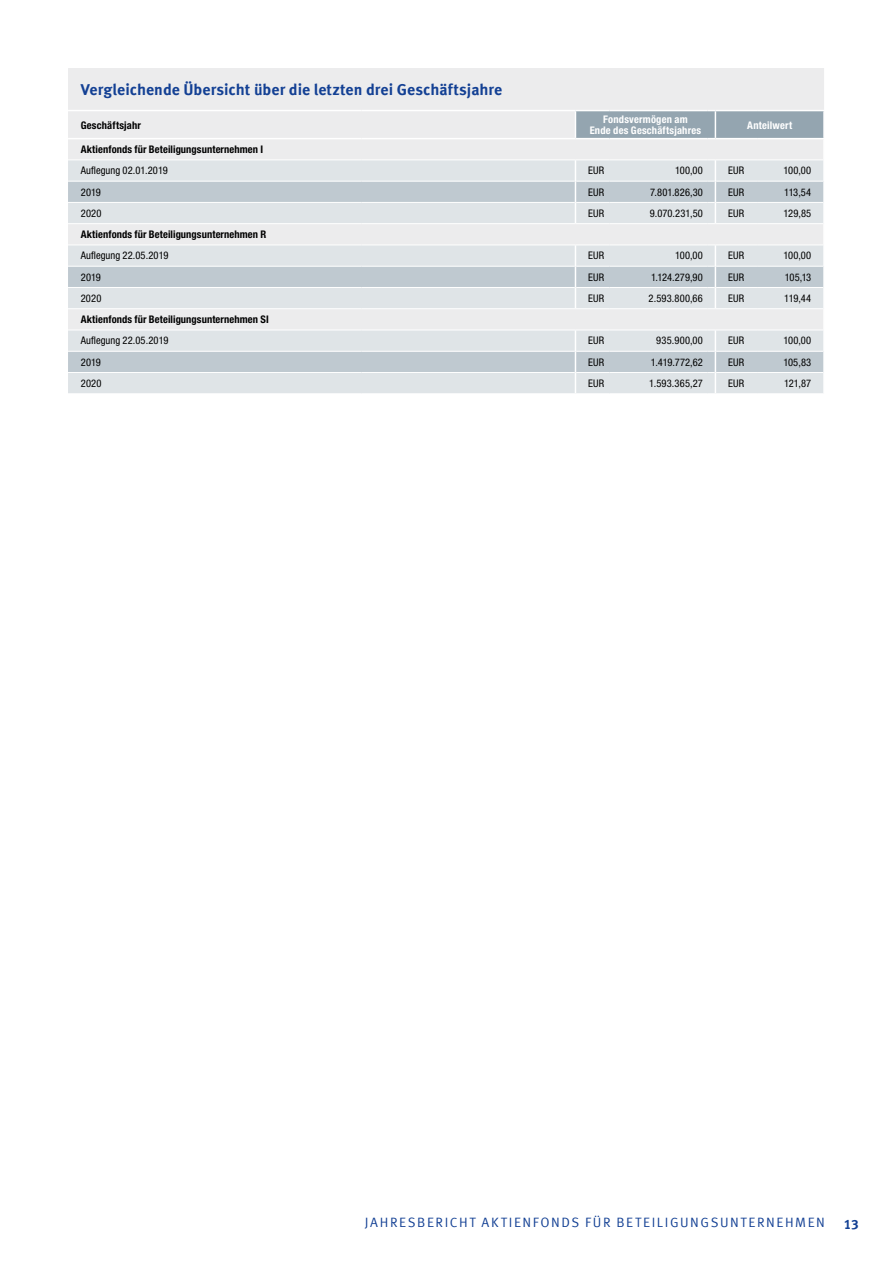
<style>
.page{position:relative;width:893px;height:1263px;background:#fff}
.page>*{position:absolute;margin:0;border:0;box-sizing:border-box;transform-origin:0 0}
.t1{font:700 15.75px "Meta Offc Pro";color:#134094}
.t2{font:13.5px "Meta Offc Pro Norm";letter-spacing:.115em;color:#134094}
.t3{font:700 13.5px "Meta Offc Pro";color:#134094}
.t4{font:condensed 10.5px "Helvetica Neue LTW1 G";letter-spacing:.015em;color:#000}
.t5{font:700 condensed 10.5px "Helvetica Neue LTW1 G";letter-spacing:.01em;color:#000}
.t6{font:700 condensed 10.5px/11.7px "Helvetica Neue LTW1 G";letter-spacing:.02em;color:#fff;text-align:center}
</style>
<div class="page">
<div style="left:68px;top:68px;width:756px;height:92px;background:#ececed"></div>
<div style="left:68px;top:161px;width:755px;height:232px;background:#dfe4e7"></div>
<svg style="left:68px;top:182px;width:755px;height:190px;background:#d7dde1"></svg>
<hr style="left:68px;top:181px;width:293px;height:1px;background:#fff">
<hr style="left:361px;top:181px;width:214px;height:1px;background:#fff">
<hr style="left:68px;top:202px;width:293px;height:1px;background:#fff">
<hr style="left:361px;top:202px;width:214px;height:1px;background:#fff">
<hr style="left:68px;top:223px;width:293px;height:1px;background:#fff">
<hr style="left:361px;top:223px;width:214px;height:1px;background:#fff">
<hr style="left:68px;top:245px;width:293px;height:1px;background:#fff">
<hr style="left:361px;top:245px;width:214px;height:1px;background:#fff">
<hr style="left:68px;top:266px;width:293px;height:1px;background:#fff">
<hr style="left:361px;top:266px;width:214px;height:1px;background:#fff">
<hr style="left:68px;top:287px;width:293px;height:1px;background:#fff">
<hr style="left:361px;top:287px;width:214px;height:1px;background:#fff">
<hr style="left:68px;top:308px;width:293px;height:1px;background:#fff">
<hr style="left:361px;top:308px;width:214px;height:1px;background:#fff">
<hr style="left:68px;top:330px;width:293px;height:1px;background:#fff">
<hr style="left:361px;top:330px;width:214px;height:1px;background:#fff">
<hr style="left:68px;top:351px;width:293px;height:1px;background:#fff">
<hr style="left:361px;top:351px;width:214px;height:1px;background:#fff">
<hr style="left:68px;top:372px;width:293px;height:1px;background:#fff">
<hr style="left:361px;top:372px;width:214px;height:1px;background:#fff">
<hr style="left:576px;top:181px;width:33px;height:1px;background:#fff">
<hr style="left:609px;top:181px;width:98px;height:1px;background:#fff">
<hr style="left:716px;top:181px;width:42px;height:1px;background:#fff">
<hr style="left:758px;top:181px;width:65px;height:1px;background:#fff">
<hr style="left:576px;top:202px;width:33px;height:1px;background:#fff">
<hr style="left:609px;top:202px;width:98px;height:1px;background:#fff">
<hr style="left:716px;top:202px;width:42px;height:1px;background:#fff">
<hr style="left:758px;top:202px;width:65px;height:1px;background:#fff">
<hr style="left:575px;top:223px;width:34px;height:1px;background:#fff">
<hr style="left:609px;top:223px;width:98px;height:1px;background:#fff">
<hr style="left:715px;top:223px;width:43px;height:1px;background:#fff">
<hr style="left:758px;top:223px;width:65px;height:1px;background:#fff">
<hr style="left:575px;top:245px;width:34px;height:1px;background:#fff">
<hr style="left:609px;top:245px;width:98px;height:1px;background:#fff">
<hr style="left:715px;top:245px;width:43px;height:1px;background:#fff">
<hr style="left:758px;top:245px;width:65px;height:1px;background:#fff">
<hr style="left:576px;top:266px;width:33px;height:1px;background:#fff">
<hr style="left:609px;top:266px;width:98px;height:1px;background:#fff">
<hr style="left:716px;top:266px;width:42px;height:1px;background:#fff">
<hr style="left:758px;top:266px;width:65px;height:1px;background:#fff">
<hr style="left:576px;top:287px;width:33px;height:1px;background:#fff">
<hr style="left:609px;top:287px;width:98px;height:1px;background:#fff">
<hr style="left:716px;top:287px;width:42px;height:1px;background:#fff">
<hr style="left:758px;top:287px;width:65px;height:1px;background:#fff">
<hr style="left:575px;top:308px;width:34px;height:1px;background:#fff">
<hr style="left:609px;top:308px;width:98px;height:1px;background:#fff">
<hr style="left:715px;top:308px;width:43px;height:1px;background:#fff">
<hr style="left:758px;top:308px;width:65px;height:1px;background:#fff">
<hr style="left:575px;top:330px;width:34px;height:1px;background:#fff">
<hr style="left:609px;top:330px;width:98px;height:1px;background:#fff">
<hr style="left:715px;top:330px;width:43px;height:1px;background:#fff">
<hr style="left:758px;top:330px;width:65px;height:1px;background:#fff">
<hr style="left:576px;top:351px;width:33px;height:1px;background:#fff">
<hr style="left:609px;top:351px;width:98px;height:1px;background:#fff">
<hr style="left:716px;top:351px;width:42px;height:1px;background:#fff">
<hr style="left:758px;top:351px;width:65px;height:1px;background:#fff">
<hr style="left:576px;top:372px;width:33px;height:1px;background:#fff">
<hr style="left:609px;top:372px;width:98px;height:1px;background:#fff">
<hr style="left:716px;top:372px;width:42px;height:1px;background:#fff">
<hr style="left:758px;top:372px;width:65px;height:1px;background:#fff">
<hr style="left:823px;top:139px;width:2px;height:21px;background:#fff">
<svg style="left:575px;top:161px;width:1px;height:62px"></svg>
<svg style="left:575px;top:246px;width:1px;height:62px"></svg>
<svg style="left:575px;top:331px;width:1px;height:62px"></svg>
<svg style="left:68px;top:110px;width:756px;height:29px;background:#d2d8db"></svg>
<svg style="left:707px;top:160px;width:9px;height:64px"></svg>
<svg style="left:707px;top:245px;width:9px;height:64px"></svg>
<svg style="left:707px;top:330px;width:9px;height:64px"></svg>
<hr style="left:823px;top:111px;width:2px;height:27px;background:#fff">
<h1 class="t1" style="left:81px;top:78px;width:423px">Vergleichende Übersicht über die letzten drei Geschäftsjahre</h1>
<p class="t5" style="left:81px;top:119px;width:62px">Geschäftsjahr</p>
<p class="t6" style="left:590px;top:113px;width:113px">Fondsvermögen am<br>Ende des Geschäftsjahres</p>
<p class="t6" style="left:747px;top:119px;width:46px">Anteilwert</p>
<p class="t5" style="left:81px;top:143px;width:184px">Aktienfonds für Beteiligungsunternehmen I</p>
<p class="t4" style="left:81px;top:164px;width:88px">Auflegung 02.01.2019</p>
<p class="t4" style="left:588px;top:164px;width:18px">EUR</p>
<p class="t4" style="left:675px;top:164px;width:29px">100,00</p>
<p class="t4" style="left:728px;top:164px;width:18px">EUR</p>
<p class="t4" style="left:783px;top:164px;width:29px">100,00</p>
<p class="t4" style="left:81px;top:186px;width:21px">2019</p>
<p class="t4" style="left:588px;top:186px;width:18px">EUR</p>
<p class="t4" style="left:650px;top:186px;width:54px">7.801.826,30</p>
<p class="t4" style="left:728px;top:186px;width:18px">EUR</p>
<p class="t4" style="left:784px;top:186px;width:29px">113,54</p>
<p class="t4" style="left:81px;top:207px;width:22px">2020</p>
<p class="t4" style="left:588px;top:207px;width:18px">EUR</p>
<p class="t4" style="left:650px;top:207px;width:55px">9.070.231,50</p>
<p class="t4" style="left:728px;top:207px;width:18px">EUR</p>
<p class="t4" style="left:783px;top:207px;width:29px">129,85</p>
<p class="t5" style="left:81px;top:228px;width:187px">Aktienfonds für Beteiligungsunternehmen R</p>
<p class="t4" style="left:81px;top:249px;width:89px">Auflegung 22.05.2019</p>
<p class="t4" style="left:588px;top:249px;width:18px">EUR</p>
<p class="t4" style="left:675px;top:249px;width:29px">100,00</p>
<p class="t4" style="left:728px;top:249px;width:18px">EUR</p>
<p class="t4" style="left:783px;top:249px;width:29px">100,00</p>
<p class="t4" style="left:81px;top:271px;width:21px">2019</p>
<p class="t4" style="left:588px;top:271px;width:18px">EUR</p>
<p class="t4" style="left:651px;top:271px;width:53px">1.124.279,90</p>
<p class="t4" style="left:728px;top:271px;width:18px">EUR</p>
<p class="t4" style="left:785px;top:271px;width:28px">105,13</p>
<p class="t4" style="left:81px;top:292px;width:22px">2020</p>
<p class="t4" style="left:588px;top:292px;width:18px">EUR</p>
<p class="t4" style="left:649px;top:292px;width:56px">2.593.800,66</p>
<p class="t4" style="left:728px;top:292px;width:18px">EUR</p>
<p class="t4" style="left:784px;top:292px;width:29px">119,44</p>
<p class="t5" style="left:81px;top:313px;width:189px">Aktienfonds für Beteiligungsunternehmen SI</p>
<p class="t4" style="left:81px;top:334px;width:89px">Auflegung 22.05.2019</p>
<p class="t4" style="left:588px;top:334px;width:18px">EUR</p>
<p class="t4" style="left:656px;top:334px;width:48px">935.900,00</p>
<p class="t4" style="left:728px;top:334px;width:18px">EUR</p>
<p class="t4" style="left:783px;top:334px;width:29px">100,00</p>
<p class="t4" style="left:81px;top:356px;width:21px">2019</p>
<p class="t4" style="left:588px;top:356px;width:18px">EUR</p>
<p class="t4" style="left:651px;top:356px;width:54px">1.419.772,62</p>
<p class="t4" style="left:728px;top:356px;width:18px">EUR</p>
<p class="t4" style="left:783px;top:356px;width:29px">105,83</p>
<p class="t4" style="left:81px;top:377px;width:22px">2020</p>
<p class="t4" style="left:588px;top:377px;width:18px">EUR</p>
<p class="t4" style="left:649px;top:377px;width:55px">1.593.365,27</p>
<p class="t4" style="left:728px;top:377px;width:18px">EUR</p>
<p class="t4" style="left:784px;top:377px;width:29px">121,87</p>
<p class="t2" style="left:365px;top:1211px;width:269px">JAHRESBERICHT AKTIENFONDS FÜR BETEI</p>
<p class="t2" style="left:657px;top:1211px;width:93px">LIGUNGSUNTER</p>
<p class="t2" style="left:766px;top:1211px;width:60px">NEHMEN</p>
<p class="t3" style="left:844px;top:1214px;width:17px">13</p>
</div>
